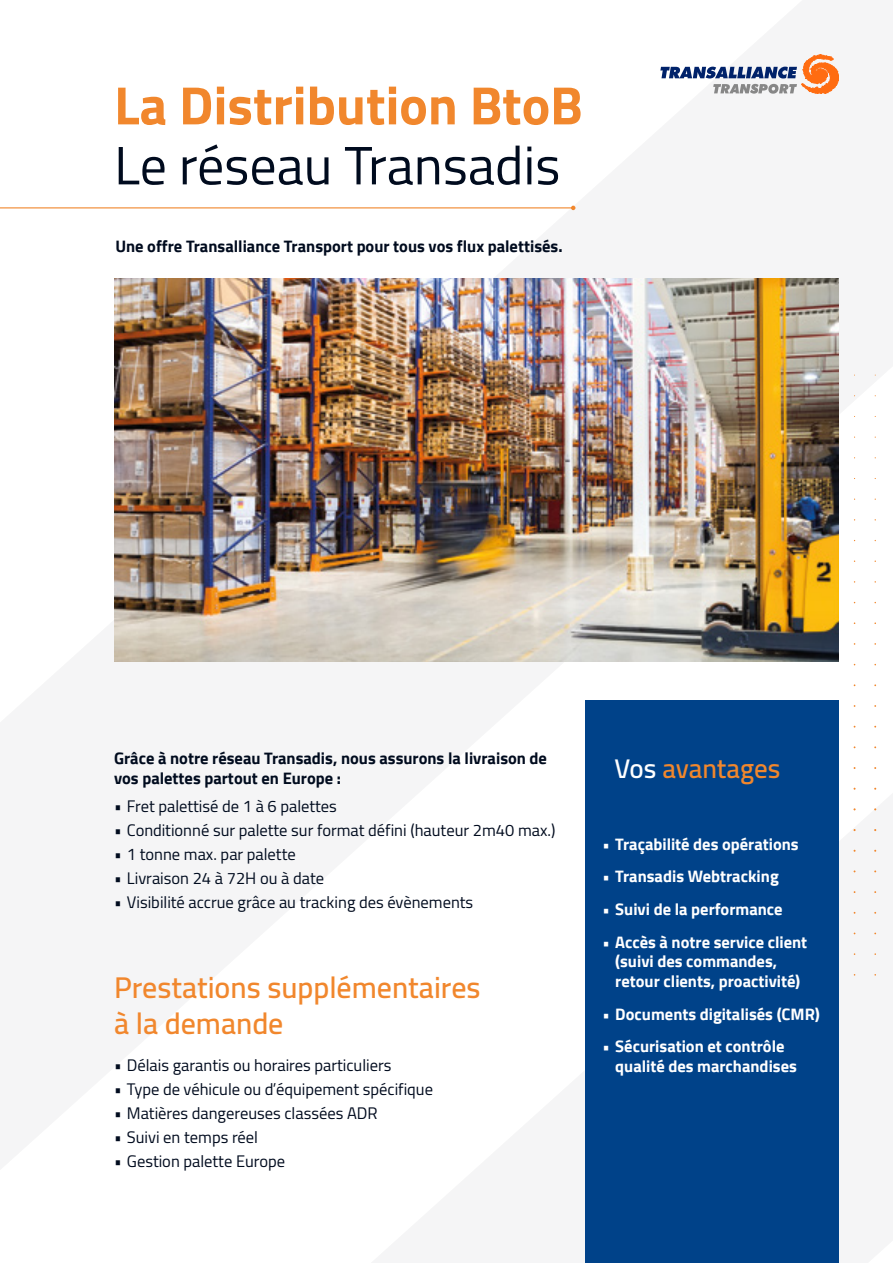
<style>
.page{position:relative;width:893px;height:1263px;background:#fff}
.page>*{position:absolute;margin:0;border:0;box-sizing:border-box;transform-origin:0 0}
.t1{font:700 54px "Cairo";color:#f1872d}
.t2{font:54px "Cairo";color:#000b1e}
.t3{font:600 30px/36px "Cairo";color:#f1872d}
.t4{font:600 27px "Cairo";color:#f1872d}
.t5{font:16.5px "Cairo";color:#000b1e}
.t6{font:700 16.5px/19.8px "Cairo";color:#fff}
.t7{font:700 16.5px/19.8px "Cairo";color:#000b1e}
.s1{color:#fff}
</style>
<div class="page">
<div style="left:585px;top:701px;width:254px;height:562px;background:#004289"></div>
<img style="left:114px;top:279px;width:725px;height:382px">
<svg style="left:660px;top:54px;width:179px;height:39px"></svg>
<hr style="left:0;top:207px;width:573px;height:1px;background:#f1872d">
<svg style="left:571px;top:206px;width:4px;height:4px"></svg>
<h1 class="t1" style="left:114px;top:74px;width:470px">La Distribution BtoB</h1>
<h1 class="t2" style="left:114px;top:120px;width:448px">Le réseau Transadis</h1>
<p class="t7" style="left:115px;top:236px;width:449px">Une offre Transalliance Transport pour tous vos flux palettisés.</p>
<p class="t7" style="left:114px;top:748px;width:434px">Grâce à notre réseau Transadis, nous assurons la livraison de vos palettes partout en Europe :</p>
<p class="t5" style="left:114px;top:793px;width:224px">• Fret palettisé de 1 à 6 palettes</p>
<p class="t5" style="left:114px;top:817px;width:443px">• Conditionné sur palette sur format défini (hauteur 2m40 max.)</p>
<p class="t5" style="left:114px;top:841px;width:183px">• 1 tonne max. par palette</p>
<p class="t5" style="left:114px;top:865px;width:212px">• Livraison 24 à 72H ou à date</p>
<p class="t5" style="left:114px;top:889px;width:361px">• Visibilité accrue grâce au tracking des évènements</p>
<h2 class="t3" style="left:114px;top:969px;width:368px">Prestations supplémentaires à la demande</h2>
<p class="t5" style="left:114px;top:1051px;width:279px">• Délais garantis ou horaires particuliers</p>
<p class="t5" style="left:114px;top:1075px;width:320px">• Type de véhicule ou d’équipement spécifique</p>
<p class="t5" style="left:114px;top:1099px;width:265px">• Matières dangereuses classées ADR</p>
<p class="t5" style="left:114px;top:1124px;width:145px">• Suivi en temps réel</p>
<p class="t5" style="left:114px;top:1148px;width:172px">• Gestion palette Europe</p>
<h3 class="t4" style="left:614px;top:746px;width:168px"><span class="s1">Vos</span> avantages</h3>
<p class="t6" style="left:602px;top:834px;width:198px">• Traçabilité des opérations</p>
<p class="t6" style="left:602px;top:867px;width:178px">• Transadis Webtracking</p>
<p class="t6" style="left:602px;top:899px;width:182px">• Suivi de la performance</p>
<p class="t6" style="left:615px;top:932px;width:194px;text-indent:-13px">• Accès à notre service client (suivi des commandes, retour clients, proactivité)</p>
<p class="t6" style="left:602px;top:1004px;width:219px">• Documents digitalisés (CMR)</p>
<p class="t6" style="left:615px;top:1037px;width:183px;text-indent:-13px">• Sécurisation et contrôle qualité des marchandises</p>
</div>
